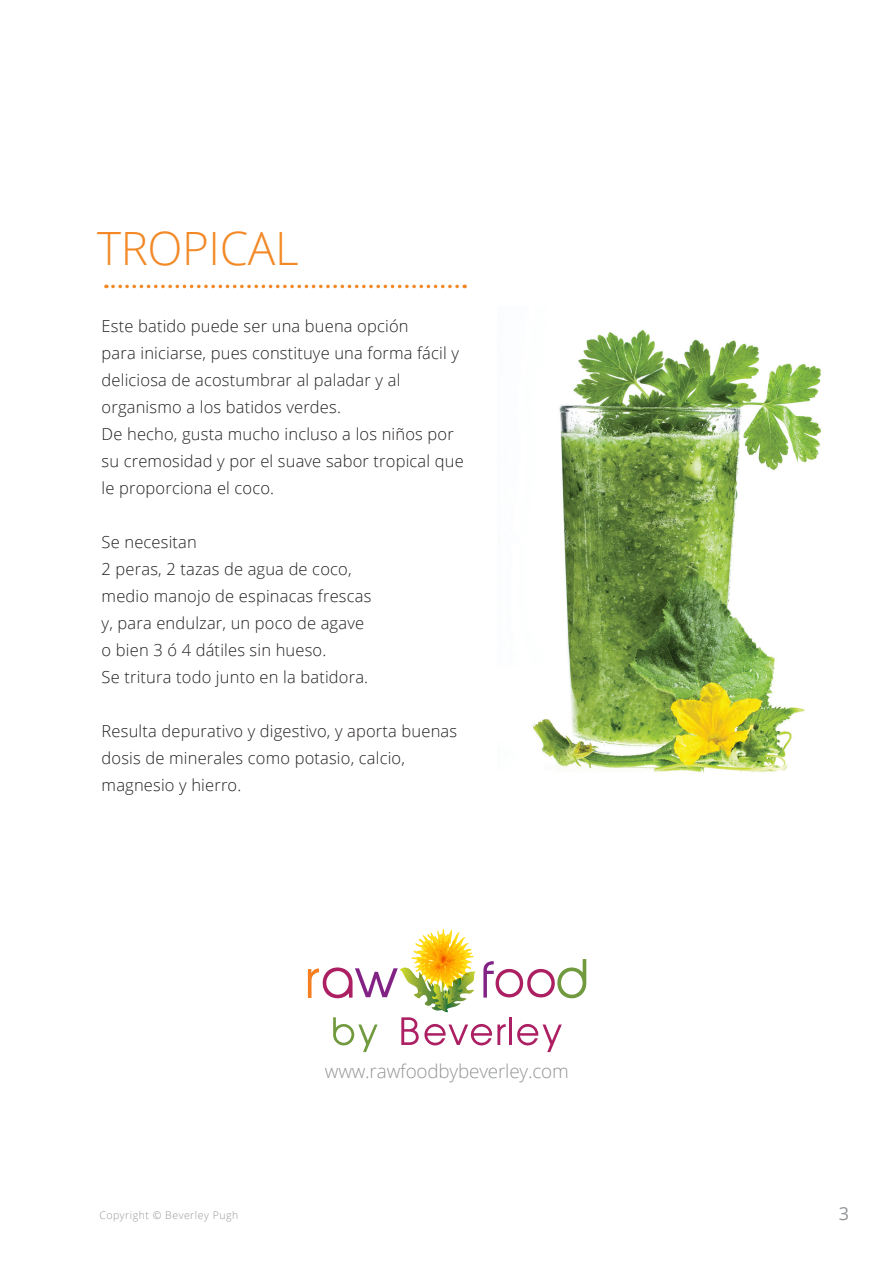
<style>
.page{position:relative;width:893px;height:1263px;background:#fff}
.page>*{position:absolute;margin:0;border:0;box-sizing:border-box;transform-origin:0 0}
.t1{font:300 45.9px "Open Sans";letter-spacing:-.01em;color:#f28926}
.t2{font:300 18.9px "Open Sans";letter-spacing:-.01em;color:#939598}
.t3{font:18px "Open Sans";color:#939598}
.t4{font:300 16.5px/27px "Open Sans";letter-spacing:.01em;color:#231f20}
.t5{font:300 10.5px "Open Sans";letter-spacing:.05em;color:#939598}
</style>
<div class="page">
<svg style="left:113px;top:285px;width:352px;height:3px"></svg>
<img style="left:533px;top:330px;width:289px;height:443px">
<svg style="left:308px;top:938px;width:278px;height:114px"></svg>
<h1 class="t1" style="left:97px;top:217px;width:203px">TROPICAL</h1>
<p class="t4" style="left:102px;top:312px;width:364px">Este batido puede ser una buena opción<br>para iniciarse, pues constituye una forma fácil y deliciosa de acostumbrar al paladar y al organismo a los batidos verdes.<br>De hecho, gusta mucho incluso a los niños por su cremosidad y por el suave sabor tropical que le proporciona el coco.</p>
<p class="t4" style="left:102px;top:528px;width:271px">Se necesitan<br>2 peras, 2 tazas de agua de coco, medio manojo de espinacas frescas y, para endulzar, un poco de agave o bien 3 ó 4 dátiles sin hueso.<br>Se tritura todo junto en la batidora.</p>
<p class="t4" style="left:102px;top:717px;width:357px">Resulta depurativo y digestivo, y aporta buenas dosis de minerales como potasio, calcio, magnesio y hierro.</p>
<p class="t2" style="left:325px;top:1058px;width:246px">www.rawfoodbybeverley.com</p>
<p class="t5" style="left:99px;top:1208px;width:140px">Copyright © Beverley Pugh</p>
<p class="t3" style="left:839px;top:1201px;width:12px">3</p>
</div>
